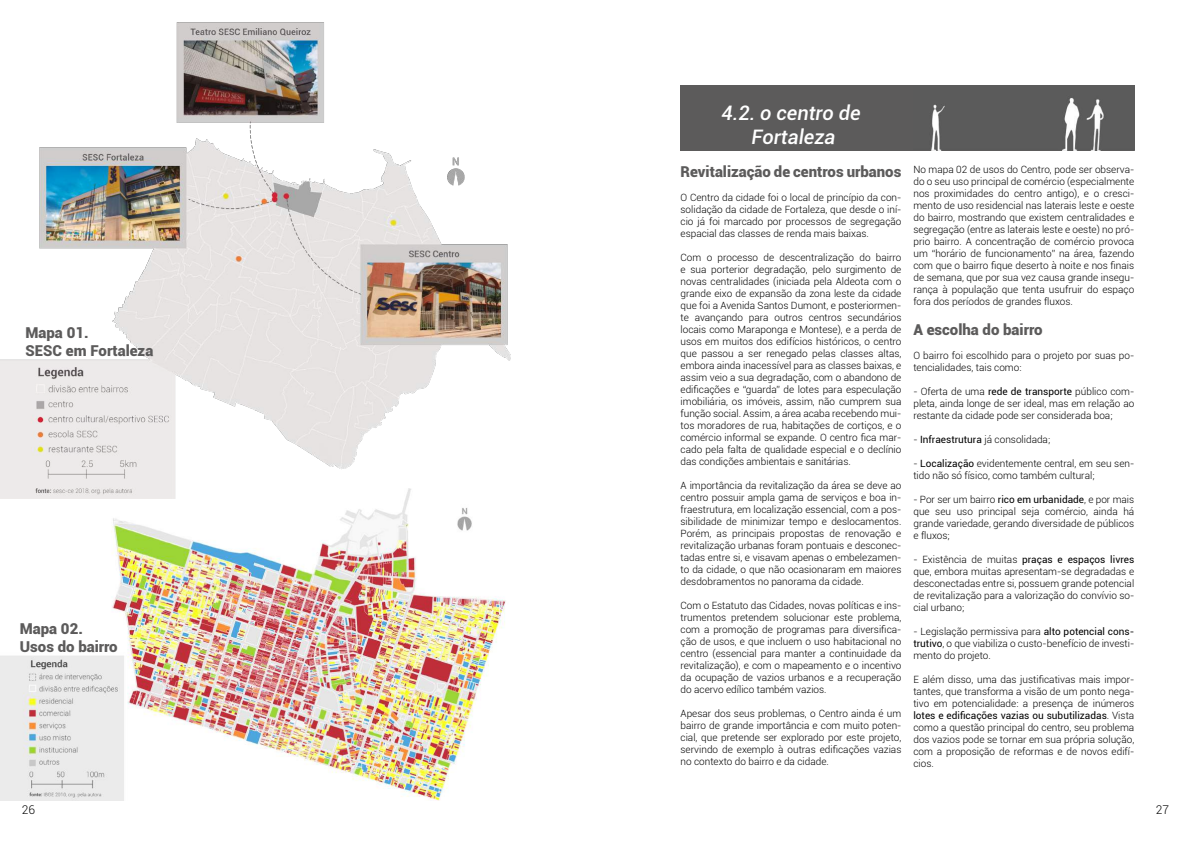
<style>
.page{position:relative;width:1191px;height:842px;background:#fff}
.page>*{position:absolute;margin:0;border:0;box-sizing:border-box;transform-origin:0 0}
.t1{font:italic 500 20px/24px "Roboto";color:#fff;text-align:center}
.t2{font:900 15px/18px "Roboto";color:#5c5b5b}
.t3{font:300 12px "Roboto";color:#000}
.t4{font:300 10px/12px "Roboto";color:#000;text-align:justify}
.s1{font-weight:400}
</style>
<div class="page">
<img style="left:0;top:498px;width:506px;height:302px">
<img style="left:0;top:22px;width:510px;height:476px">
<div style="left:680px;top:85px;width:454px;height:65px;background:#5c5b5b"></div>
<img style="left:913px;top:98px;width:221px;height:53px">
<h2 class="t2" style="left:26px;top:323px;width:129px">Mapa 01.<br>SESC em Fortaleza</h2>
<h2 class="t2" style="left:20px;top:619px;width:99px">Mapa 02.<br>Usos do bairro</h2>
<h1 class="t1" style="left:721px;top:100px;width:141px">4.2. o centro de<br>Fortaleza</h1>
<h2 class="t2" style="left:680px;top:162px;width:222px">Revitalização de centros urbanos</h2>
<p class="t4" style="left:680px;top:191px;width:222px">O Centro da cidade foi o local de princípio da con&shy;solidação da cidade de Fortaleza, que desde o iní&shy;cio já foi marcado por processos de segregação espacial das classes de renda mais baixas.</p>
<p class="t4" style="left:680px;top:251px;width:222px">Com o processo de descentralização do bairro e sua porterior degradação, pelo surgimento de novas centralidades (iniciada pela Aldeota com o grande eixo de expansão da zona leste da cidade que foi a Avenida Santos Dumont, e posteriormen&shy;te avançando para outros centros secundários locais como Maraponga e Montese), e a perda de usos em muitos dos edifícios históricos, o centro que passou a ser renegado pelas classes altas, embora ainda inacessível para as classes baixas, e assim veio a sua degradação, com o abandono de edificações e “guarda” de lotes para especulação imobiliária, os imóveis, assim, não cumprem sua função social. Assim, a área acaba recebendo mui&shy;tos moradores de rua, habitações de cortiços, e o comércio informal se expande. O centro fica mar&shy;cado pela falta de qualidade especial e o declínio das condições ambientais e sanitárias.</p>
<p class="t4" style="left:680px;top:479px;width:222px">A importância da revitalização da área se deve ao centro possuir ampla gama de serviços e boa in&shy;fraestrutura, em localização essencial, com a pos&shy;sibilidade de minimizar tempo e deslocamentos.<br>Porém, as principais propostas de renovação e revitalização urbanas foram pontuais e desconec&shy;tadas entre si, e visavam apenas o embelezamen&shy;to da cidade, o que não ocasionaram em maiores desdobramentos no panorama da cidade.</p>
<p class="t4" style="left:680px;top:599px;width:222px">Com o Estatuto das Cidades, novas políticas e ins&shy;trumentos pretendem solucionar este problema, com a promoção de programas para diversifica&shy;ção de usos, e que incluem o uso habitacional no centro (essencial para manter a continuidade da revitalização), e com o mapeamento e o incentivo da ocupação de vazios urbanos e a recuperação do acervo edílico também vazios.</p>
<p class="t4" style="left:680px;top:707px;width:222px">Apesar dos seus problemas, o Centro ainda é um bairro de grande importância e com muito poten&shy;cial, que pretende ser explorado por este projeto, servindo de exemplo à outras edificações vazias no contexto do bairro e da cidade.</p>
<p class="t4" style="left:913px;top:163px;width:222px">No mapa 02 de usos do Centro, pode ser observa&shy;do o seu uso principal de comércio (especialmente nos proximidades do centro antigo), e o cresci&shy;mento de uso residencial nas laterais leste e oeste do bairro, mostrando que existem centralidades e segregação (entre as laterais leste e oeste) no pró&shy;prio bairro. A concentração de comércio provoca um “horário de funcionamento” na área, fazendo com que o bairro fique deserto à noite e nos finais de semana, que por sua vez causa grande insegu&shy;rança à população que tenta usufruir do espaço fora dos períodos de grandes fluxos.</p>
<h2 class="t2" style="left:913px;top:320px;width:131px">A escolha do bairro</h2>
<p class="t4" style="left:913px;top:349px;width:222px">O bairro foi escolhido para o projeto por suas po&shy;tencialidades, tais como:</p>
<p class="t4" style="left:913px;top:385px;width:222px">- Oferta de uma <span class="s1">rede de transporte</span> público com&shy;pleta, ainda longe de ser ideal, mas em relação ao restante da cidade pode ser considerada boa;</p>
<p class="t4" style="left:913px;top:433px;width:138px">- <span class="s1">Infraestrutura</span> já consolidada;</p>
<p class="t4" style="left:913px;top:457px;width:222px">- <span class="s1">Localização</span> evidentemente central, em seu sen&shy;tido não só físico, como também cultural;</p>
<p class="t4" style="left:913px;top:493px;width:222px">- Por ser um bairro <span class="s1">rico em urbanidade</span>, e por mais que seu uso principal seja comércio, ainda há grande variedade, gerando diversidade de públicos e fluxos;</p>
<p class="t4" style="left:913px;top:553px;width:222px">- Existência de muitas <span class="s1">praças e espaços livres </span>que, embora muitas apresentam-se degradadas e desconectadas entre si, possuem grande potencial de revitalização para a valorização do convívio so&shy;cial urbano;</p>
<p class="t4" style="left:913px;top:625px;width:222px">- Legislação permissiva para <span class="s1">alto potencial cons&shy;trutivo</span>, o que viabiliza o custo-benefício de investi&shy;mento do projeto.</p>
<p class="t4" style="left:913px;top:673px;width:222px">E além disso, uma das justificativas mais impor&shy;tantes, que transforma a visão de um ponto nega&shy;tivo em potencialidade: a presença de inúmeros <span class="s1">lotes e edificações vazias ou subutilizadas</span>. Vista como a questão principal do centro, seu problema dos vazios pode se tornar em sua própria solução, com a proposição de reformas e de novos edifí&shy;cios.</p>
<p class="t3" style="left:22px;top:801px;width:15px">26</p>
<p class="t3" style="left:1156px;top:801px;width:15px">27</p>
</div>
